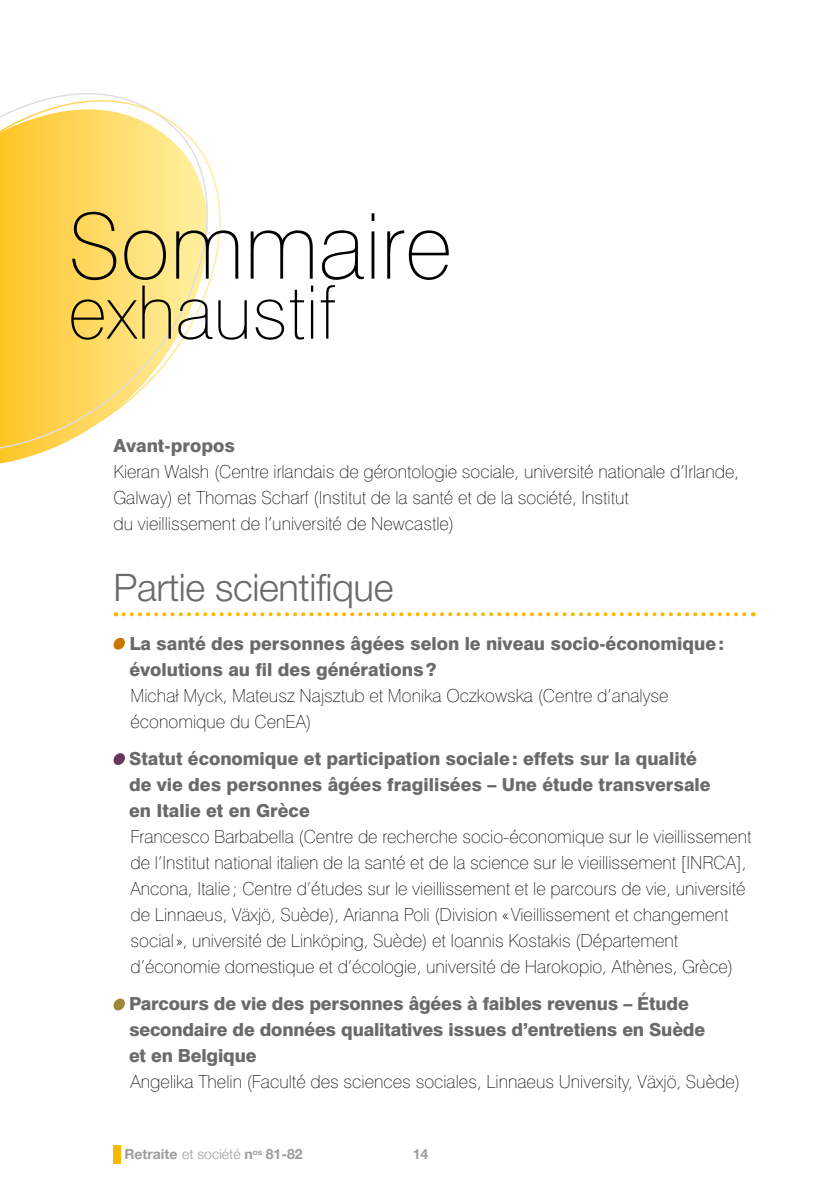
<style>
.page{position:relative;width:840px;height:1191px;background:#fff}
.page>*{position:absolute;margin:0;border:0;box-sizing:border-box;transform-origin:0 0}
.t1{font:100 91px "Swiss 721 BT";color:#000}
.t2{font:100 74px "Swiss 721 BT";color:#000}
.t3{font:300 38px "Helvetica Neue LT Std";letter-spacing:-.01em;color:#6b6a6b}
.t4{font:100 18px/26px "Swiss 721 BT";color:#000}
.t5{font:800 18px/26px "Swiss 721 BT";color:#6b6a6b}
.t6{font:700 14px "Helvetica Neue";color:#9d9d9c}
.s1{font-weight:300}
</style>
<div class="page">
<div style="left:113px;top:1145px;width:8px;height:18px;background:#fbba00"></div>
<svg style="left:123px;top:612px;width:630px;height:4px"></svg>
<svg style="left:113px;top:637px;width:12px;height:13px"></svg>
<svg style="left:113px;top:753px;width:12px;height:12px"></svg>
<svg style="left:113px;top:998px;width:12px;height:13px"></svg>
<svg style="left:0;top:93px;width:221px;height:367px"></svg>
<h1 class="t1" style="left:68px;top:191px;width:386px">Sommaire</h1>
<h2 class="t2" style="left:68px;top:267px;width:270px">exhaustif</h2>
<p class="t5" style="left:113px;top:432px;width:123px">Avant-propos</p>
<p class="t4" style="left:113px;top:458px;width:627px">Kieran Walsh (Centre irlandais de gérontologie sociale, université nationale d’Irlande,<br>Galway) et Thomas Scharf (Institut de la santé et de la société, Institut<br>du vieillissement de l’université de Newcastle)</p>
<h3 class="t3" style="left:113px;top:564px;width:281px">Partie scientifique</h3>
<p class="t5" style="left:129px;top:630px;width:596px">La santé des personnes âgées selon le niveau socio-économique: évolutions au fil des générations?</p>
<p class="t4" style="left:130px;top:682px;width:539px">Michał Myck, Mateusz Najsztub et Monika Oczkowska (Centre d’analyse économique du CenEA)</p>
<p class="t5" style="left:129px;top:745px;width:582px">Statut économique et participation sociale: effets sur la qualité de vie des personnes âgées fragilisées – Une étude transversale en Italie et en Grèce</p>
<p class="t4" style="left:130px;top:823px;width:622px">Francesco Barbabella (Centre de recherche socio-économique sur le vieillissement de l’Institut national italien de la santé et de la science sur le vieillissement [INRCA], Ancona, Italie; Centre d’études sur le vieillissement et le parcours de vie, université de Linnaeus, Växjö, Suède), Arianna Poli (Division «Vieillissement et changement social», université de Linköping, Suède) et Ioannis Kostakis (Département d’économie domestique et d’écologie, université de Harokopio, Athènes, Grèce)</p>
<p class="t5" style="left:129px;top:991px;width:577px">Parcours de vie des personnes âgées à faibles revenus – Étude secondaire de données qualitatives issues d’entretiens en Suède et en Belgique</p>
<p class="t4" style="left:130px;top:1069px;width:610px">Angelika Thelin (Faculté des sciences sociales, Linnaeus University, Växjö, Suède)</p>
<p class="t6" style="left:124px;top:1143px;width:180px">Retraite <span class="s1">et société</span> n<sup>os</sup> 81-82</p>
<p class="t6" style="left:412px;top:1143px;width:17px">14</p>
</div>
